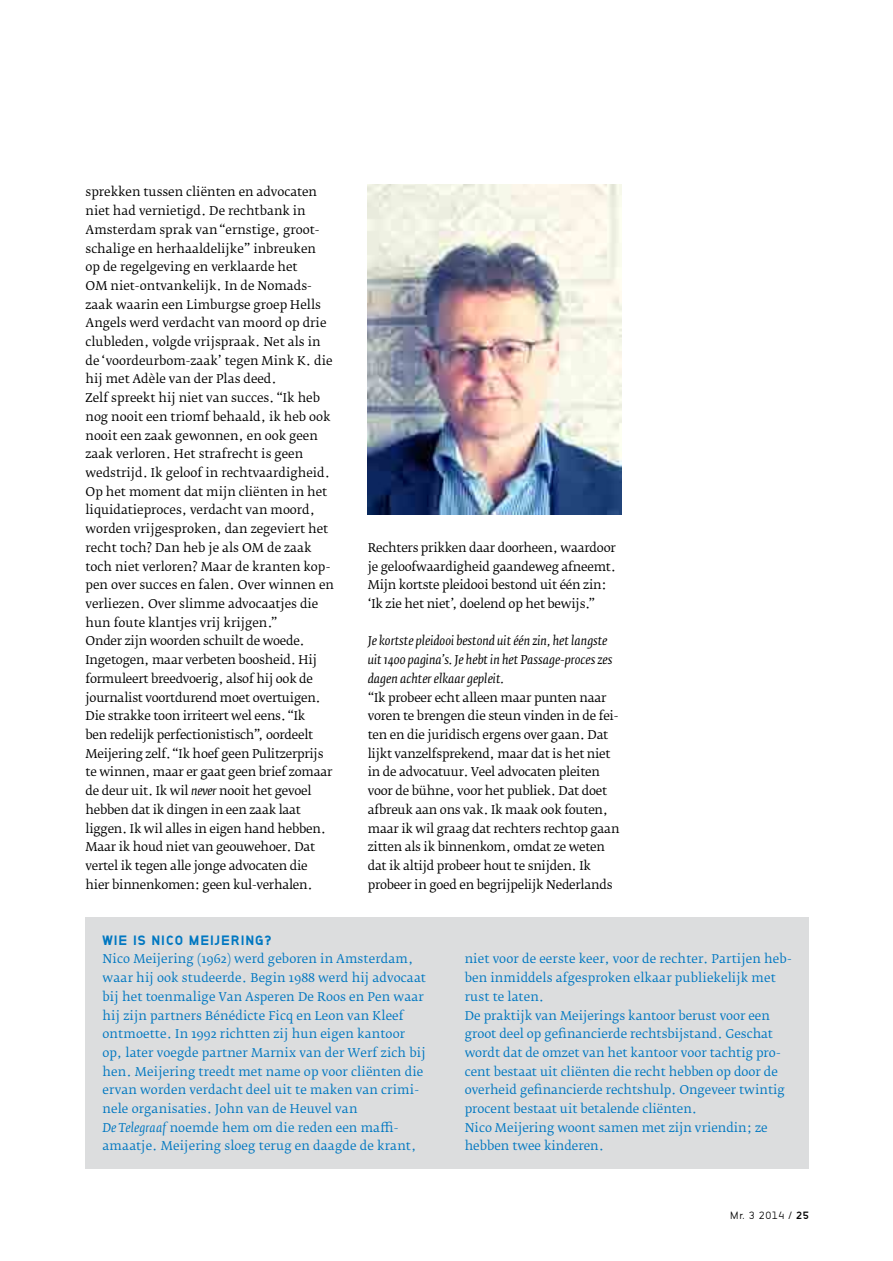
<style>
.page{position:relative;width:893px;height:1261px;background:#fff}
.page>*{position:absolute;margin:0;border:0;box-sizing:border-box;transform-origin:0 0}
.t1{font:13.5px "Neubau Grotesk Sch";letter-spacing:.07em;color:#0077c1}
.t2{font:12px/18.8px "Fedra Serif B Std";color:#000}
.t3{font:12px/18.8px "Fedra Serif B Std";letter-spacing:.01em;color:#0077c1}
.t4{font:12px/18.8px "Fedra Serif B Std";letter-spacing:-.02em;color:#000}
.t5{font:italic 12px/18.8px "Fedra Serif B Std";color:#000}
.t6{font:10.5px "Neubau Grotesk Nor";letter-spacing:.05em;color:#000}
.s1{font-style:italic}
.s2{font-family:"Neubau Grotesk Fet"}
</style>
<div class="page">
<img style="left:368px;top:185px;width:253px;height:329px">
<div style="left:85px;top:917px;width:723px;height:252px;background:#dcddde"></div>
<p class="t2" style="left:85px;top:183px;width:250px">sprekken tussen cliënten en advocaten niet had vernietigd. De rechtbank in Amsterdam sprak van “ernstige, groot&shy;schalige en herhaaldelijke” inbreuken<br>op de regelgeving en verklaarde het<br>OM niet-ontvankelijk. In de Nomads&shy;zaak waarin een Limburgse groep Hells Angels werd verdacht van moord op drie clubleden, volgde vrijspraak. Net als in de ‘voordeurbom-zaak’ tegen Mink K. die hij met Adèle van der Plas deed.<br>Zelf spreekt hij niet van succes. “Ik heb nog nooit een triomf behaald, ik heb ook nooit een zaak gewonnen, en ook geen zaak verloren. Het strafrecht is geen wedstrijd. Ik geloof in rechtvaardigheid.<br>Op het moment dat mijn cliënten in het liquidatieproces, verdacht van moord, worden vrijgesproken, dan zegeviert het recht toch? Dan heb je als OM de zaak toch niet verloren? Maar de kranten kop&shy;pen over succes en falen. Over winnen en verliezen. Over slimme advocaatjes die hun foute klantjes vrij krijgen.”<br>Onder zijn woorden schuilt de woede.<br>Ingetogen, maar verbeten boosheid. Hij formuleert breedvoerig, alsof hij ook de journalist voortdurend moet overtuigen.<br>Die strakke toon irriteert wel eens. “Ik<br>ben redelijk perfectionistisch”, oordeelt Meijering zelf. “Ik hoef geen Pulitzerprijs te winnen, maar er gaat geen brief zomaar de deur uit. Ik wil <span class="s1">never</span> nooit het gevoel hebben dat ik dingen in een zaak laat liggen. Ik wil alles in eigen hand hebben.<br>Maar ik houd niet van geouwehoer. Dat vertel ik tegen alle jonge advocaten die hier binnenkomen: geen kul-verhalen.</p>
<p class="t4" style="left:368px;top:538px;width:250px">Rechters prikken daar doorheen, waardoor je geloofwaardigheid gaandeweg afneemt.<br>Mijn kortste pleidooi bestond uit één zin: ‘Ik zie het niet’, doelend op het bewijs.”</p>
<p class="t5" style="left:368px;top:632px;width:246px">Je kortste pleidooi bestond uit één zin, het langste uit 1400 pagina’s. Je hebt in het Passage-proces zes dagen achter elkaar gepleit.</p>
<p class="t4" style="left:368px;top:688px;width:253px">“Ik probeer echt alleen maar punten naar voren te brengen die steun vinden in de fei&shy;ten en die juridisch ergens over gaan. Dat lijkt vanzelfsprekend, maar dat is het niet in de advocatuur. Veel advocaten pleiten voor de bühne, voor het publiek. Dat doet afbreuk aan ons vak. Ik maak ook fouten, maar ik wil graag dat rechters rechtop gaan zitten als ik binnenkom, omdat ze weten dat ik altijd probeer hout te snijden. Ik probeer in goed en begrijpelijk Nederlands</p>
<p class="t1" style="left:103px;top:931px;width:170px">WIE IS NICO MEIJERING?</p>
<p class="t3" style="left:102px;top:950px;width:325px">Nico Meijering (1962) werd geboren in Amsterdam, waar hij ook studeerde. Begin 1988 werd hij advocaat bij het toenmalige Van Asperen De Roos en Pen waar hij zijn partners Bénédicte Ficq en Leon van Kleef ontmoette. In 1992 richtten zij hun eigen kantoor op, later voegde partner Marnix van der Werf zich bij hen. Meijering treedt met name op voor cliënten die ervan worden verdacht deel uit te maken van crimi&shy;nele organisaties. John van de Heuvel van<br><span class="s1">De Telegraaf</span> noemde hem om die reden een maffi&shy;amaatje. Meijering sloeg terug en daagde de krant,</p>
<p class="t3" style="left:464px;top:950px;width:328px">niet voor de eerste keer, voor de rechter. Partijen heb&shy;ben inmiddels afgesproken elkaar publiekelijk met rust te laten.<br>De praktijk van Meijerings kantoor berust voor een groot deel op gefinancierde rechtsbijstand. Geschat wordt dat de omzet van het kantoor voor tachtig pro&shy;cent bestaat uit cliënten die recht hebben op door de overheid gefinancierde rechtshulp. Ongeveer twintig procent bestaat uit betalende cliënten.<br>Nico Meijering woont samen met zijn vriendin; ze hebben twee kinderen.</p>
<p class="t6" style="left:730px;top:1209px;width:80px">Mr. 3 2014 / <span class="s2">25</span></p>
</div>
